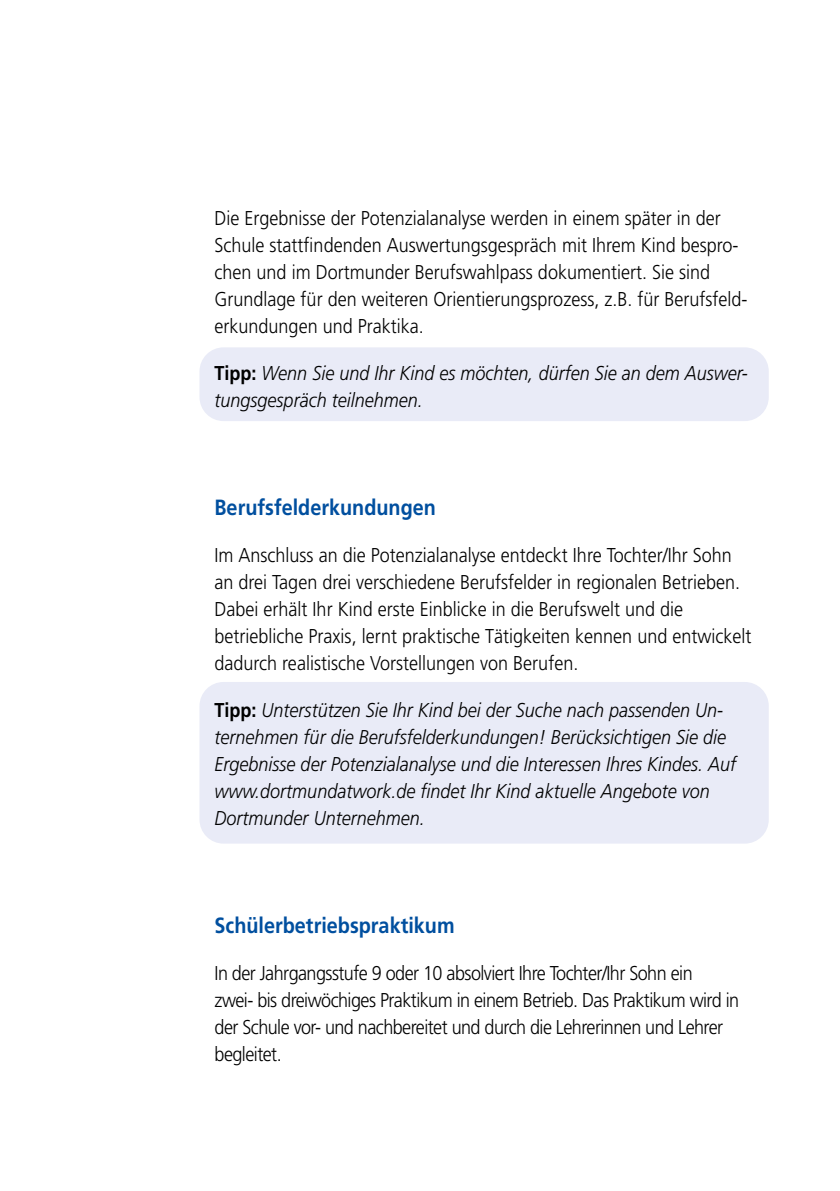
<style>
.page{position:relative;width:840px;height:1191px;background:#fff}
.page>*{position:absolute;margin:0;border:0;box-sizing:border-box;transform-origin:0 0}
.t1{font:700 22px "Frutiger LT";color:#004f9f;scale:.9 1}
.t2{font:300 20px/27px "Frutiger LT";color:#000;scale:.9 1}
.t3{font:italic 300 20px/27px "Frutiger LT";color:#000;scale:.9 1}
.t4{font:300 20px/27px "Frutiger LT";letter-spacing:-.03em;color:#000;scale:.9 1}
.s1{font-weight:700;font-style:normal}
</style>
<div class="page">
<div style="left:199px;top:347px;width:569px;height:74px;background:#e9ebf7;border-radius:24px"></div>
<div style="left:199px;top:682px;width:569px;height:161px;background:#e9ebf7;border-radius:24px"></div>
<p class="t2" style="left:214px;top:205px;width:593px">Die Ergebnisse der Potenzialanalyse werden in einem später in der Schule stattfindenden Auswertungsgespräch mit Ihrem Kind bespro&shy;chen und im Dortmunder Berufswahlpass dokumentiert. Sie sind Grundlage für den weiteren Orientierungsprozess, z.B. für Berufsfeld&shy;erkundungen und Praktika.</p>
<p class="t3" style="left:214px;top:360px;width:594px"><span class="s1">Tipp:</span> Wenn Sie und Ihr Kind es möchten, dürfen Sie an dem Auswer&shy;tungsgespräch teilnehmen.</p>
<p class="t1" style="left:214px;top:494px;width:247px">Berufsfelderkundungen</p>
<p class="t2" style="left:214px;top:542px;width:597px">Im Anschluss an die Potenzialanalyse entdeckt Ihre Tochter/Ihr Sohn an drei Tagen drei verschiedene Berufsfelder in regionalen Betrieben.<br>Dabei erhält Ihr Kind erste Einblicke in die Berufswelt und die betriebliche Praxis, lernt praktische Tätigkeiten kennen und entwickelt dadurch realistische Vorstellungen von Berufen.</p>
<p class="t3" style="left:214px;top:697px;width:580px"><span class="s1">Tipp:</span> Unterstützen Sie Ihr Kind bei der Suche nach passenden Un&shy;ternehmen für die Berufsfelderkundungen! Berücksichtigen Sie die Ergebnisse der Potenzialanalyse und die Interessen Ihres Kindes. Auf www.dortmundatwork.de findet Ihr Kind aktuelle Angebote von Dortmunder Unternehmen.</p>
<p class="t1" style="left:214px;top:912px;width:268px">Schülerbetriebspraktikum</p>
<p class="t4" style="left:214px;top:960px;width:584px">In der Jahrgangsstufe 9 oder 10 absolviert Ihre Tochter/Ihr Sohn ein<br>zwei- bis dreiwöchiges Praktikum in einem Betrieb. Das Praktikum wird in der Schule vor- und nachbereitet und durch die Lehrerinnen und Lehrer begleitet.</p>
</div>
